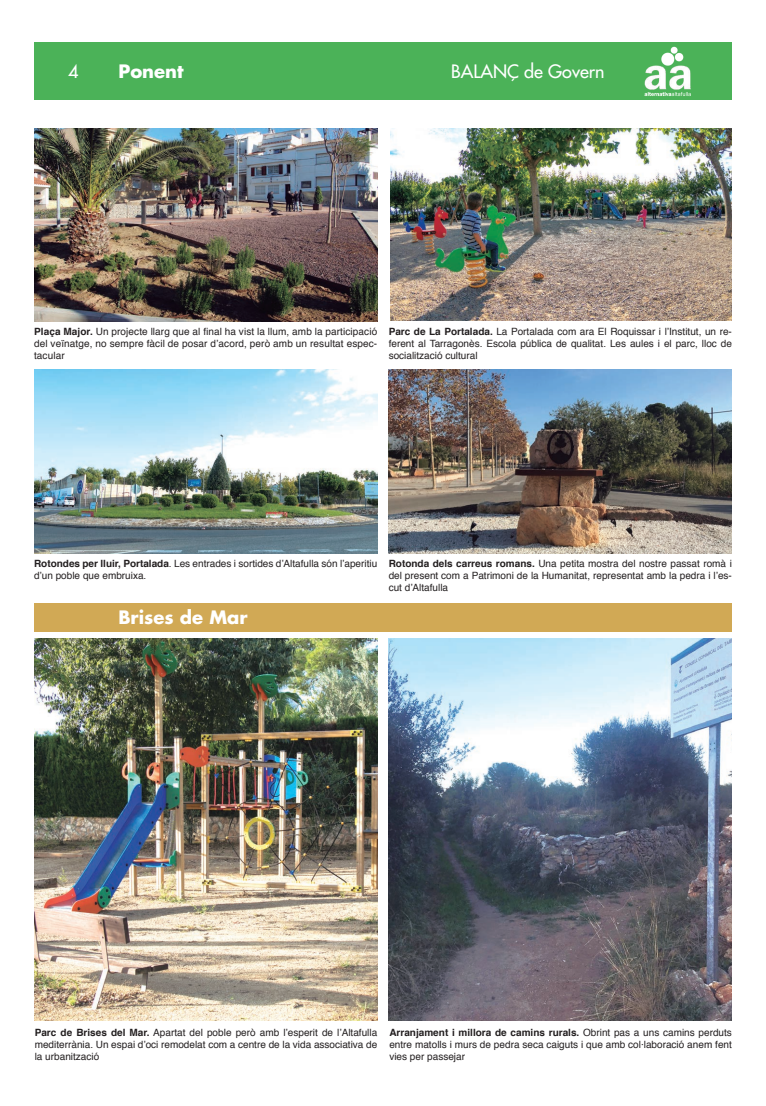
<style>
.page{position:relative;width:766px;height:1106px;background:#fff}
.page>*{position:absolute;margin:0;border:0;box-sizing:border-box;transform-origin:0 0}
.t1{font:700 18px "Futura";color:#fff}
.t2{font:18px "Futura";color:#fff}
.t3{font:10px/12px "Helvetica";color:#231f20;text-align:justify}
.s1{font-weight:700}
</style>
<div class="page">
<div style="left:34px;top:42px;width:697px;height:57px;background:#4bb258"></div>
<img style="left:644px;top:46px;width:47px;height:50px">
<img style="left:34px;top:128px;width:343px;height:193px">
<img style="left:390px;top:128px;width:341px;height:192px">
<img style="left:34px;top:369px;width:343px;height:184px">
<img style="left:388px;top:369px;width:343px;height:184px">
<div style="left:34px;top:603px;width:697px;height:28px;background:#d1a955"></div>
<img style="left:34px;top:638px;width:343px;height:382px">
<img style="left:388px;top:638px;width:343px;height:382px">
<h1 class="t2" style="left:68px;top:60px;width:12px">4</h1>
<h1 class="t1" style="left:118px;top:59px;width:67px">Ponent</h1>
<h1 class="t2" style="left:451px;top:60px;width:155px">BALANÇ de Govern</h1>
<p class="t3" style="left:34px;top:325px;width:344px"><span class="s1">Plaça Major.</span> Un projecte llarg que al final ha vist la llum, amb la participació del veïnatge, no sempre fàcil de posar d’acord, però amb un resultat espec&shy;tacular</p>
<p class="t3" style="left:388px;top:325px;width:344px"><span class="s1">Parc de La Portalada.</span> La Portalada com ara El Roquissar i l’Institut, un re&shy;ferent al Tarragonès. Escola pública de qualitat. Les aules i el parc, lloc de socialització cultural</p>
<p class="t3" style="left:34px;top:557px;width:344px"><span class="s1">Rotondes per lluir, Portalada</span>. Les entrades i sortides d’Altafulla són l’aperitiu d’un poble que embruixa.</p>
<p class="t3" style="left:388px;top:557px;width:344px"><span class="s1">Rotonda dels carreus romans.</span> Una petita mostra del nostre passat romà i del present com a Patrimoni de la Humanitat, representat amb la pedra i l’es&shy;cut d’Altafulla</p>
<h1 class="t1" style="left:118px;top:605px;width:130px">Brises de Mar</h1>
<p class="t3" style="left:35px;top:1027px;width:344px"><span class="s1">Parc de Brises del Mar.</span> Apartat del poble però amb l’esperit de l’Altafulla mediterrània. Un espai d’oci remodelat com a centre de la vida associativa de la urbanització</p>
<p class="t3" style="left:389px;top:1027px;width:344px"><span class="s1">Arranjament i millora de camins rurals.</span> Obrint pas a uns camins perduts entre matolls i murs de pedra seca caiguts i que amb col·laboració anem fent vies per passejar</p>
</div>
